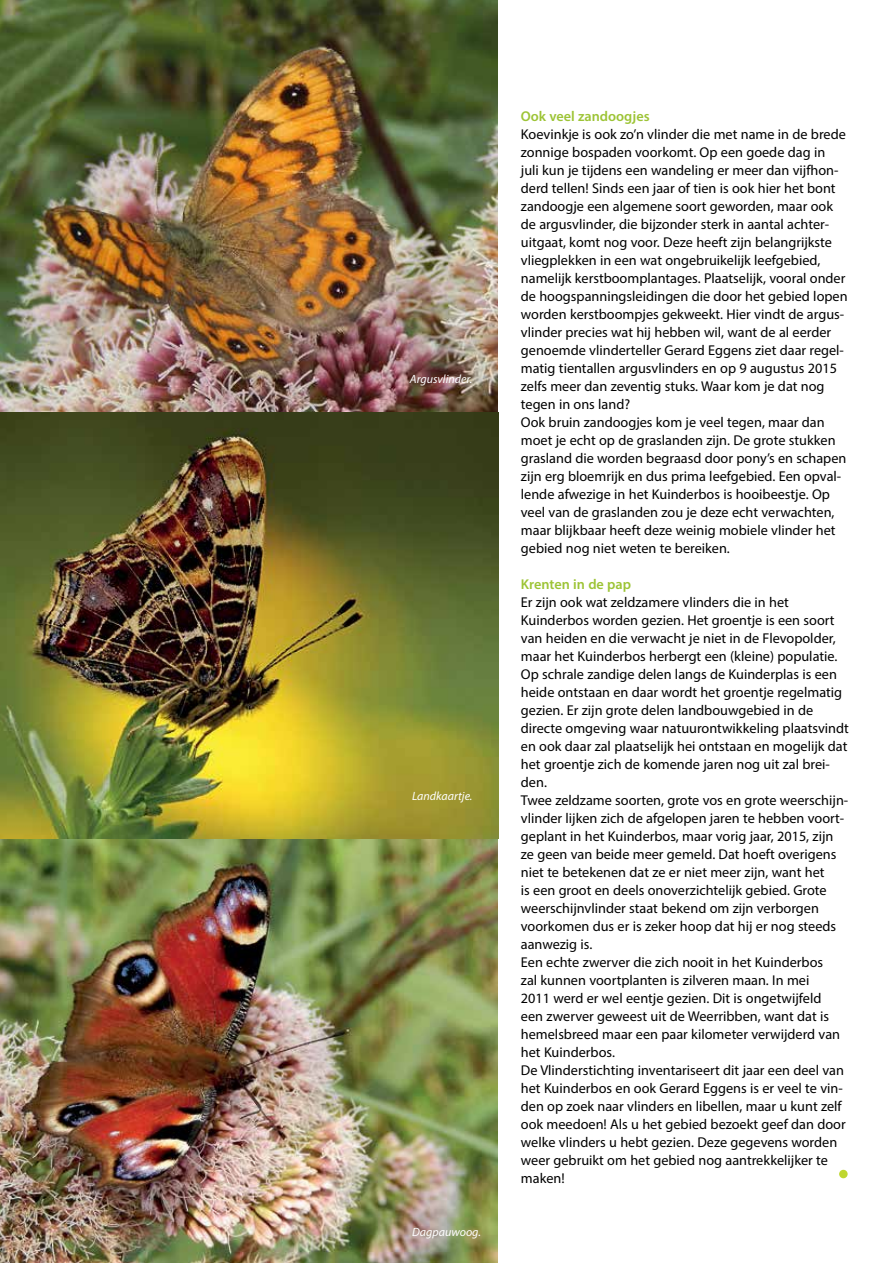
<style>
.page{position:relative;width:893px;height:1263px;background:#fff}
.page>*{position:absolute;margin:0;border:0;box-sizing:border-box;transform-origin:0 0}
.t1{font:14.25px/18px "Myriad Pro";color:#000}
.t2{font:600 14.25px "Myriad Pro";color:#9dc436}
.t3{font:italic 12px "Myriad Pro";color:#fff}
</style>
<div class="page">
<img style="left:0;top:0;width:498px;height:1263px">
<div style="left:839px;top:1170px;width:9px;height:8px;background:#bfd730;border-radius:50%"></div>
<p class="t3" style="left:410px;top:371px;width:64px">Argusvlinder.</p>
<p class="t3" style="left:412px;top:788px;width:62px">Landkaartje.</p>
<p class="t3" style="left:412px;top:1225px;width:70px">Dagpauwoog.</p>
<p class="t2" style="left:521px;top:107px;width:130px">Ook veel zandoogjes</p>
<p class="t1" style="left:521px;top:125px;width:328px">Koevinkje is ook zo’n vlinder die met name in de brede zonnige bospaden voorkomt. Op een goede dag in<br>juli kun je tijdens een wandeling er meer dan vijfhon&shy;derd tellen! Sinds een jaar of tien is ook hier het bont zandoogje een algemene soort geworden, maar ook de argusvlinder, die bijzonder sterk in aantal achter&shy;uitgaat, komt nog voor. Deze heeft zijn belangrijkste vliegplekken in een wat ongebruikelijk leefgebied, namelijk kerstboomplantages. Plaatselijk, vooral onder de hoogspanningsleidingen die door het gebied lopen worden kerstboompjes gekweekt. Hier vindt de argus&shy;vlinder precies wat hij hebben wil, want de al eerder genoemde vlinderteller Gerard Eggens ziet daar regel&shy;matig tientallen argusvlinders en op 9 augustus 2015 zelfs meer dan zeventig stuks. Waar kom je dat nog tegen in ons land?<br>Ook bruin zandoogjes kom je veel tegen, maar dan moet je echt op de graslanden zijn. De grote stukken grasland die worden begraasd door pony’s en schapen zijn erg bloemrijk en dus prima leefgebied. Een opval&shy;lende afwezige in het Kuinderbos is hooibeestje. Op veel van de graslanden zou je deze echt verwachten, maar blijkbaar heeft deze weinig mobiele vlinder het gebied nog niet weten te bereiken.</p>
<p class="t2" style="left:521px;top:575px;width:112px">Krenten in de pap</p>
<p class="t1" style="left:521px;top:593px;width:330px">Er zijn ook wat zeldzamere vlinders die in het Kuinderbos worden gezien. Het groentje is een soort van heiden en die verwacht je niet in de Flevopolder, maar het Kuinderbos herbergt een (kleine) populatie.<br>Op schrale zandige delen langs de Kuinderplas is een heide ontstaan en daar wordt het groentje regelmatig gezien. Er zijn grote delen landbouwgebied in de directe omgeving waar natuurontwikkeling plaatsvindt en ook daar zal plaatselijk hei ontstaan en mogelijk dat het groentje zich de komende jaren nog uit zal brei&shy;den.<br>Twee zeldzame soorten, grote vos en grote weerschijn&shy;vlinder lijken zich de afgelopen jaren te hebben voort&shy;geplant in het Kuinderbos, maar vorig jaar, 2015, zijn ze geen van beide meer gemeld. Dat hoeft overigens niet te betekenen dat ze er niet meer zijn, want het<br>is een groot en deels onoverzichtelijk gebied. Grote weerschijnvlinder staat bekend om zijn verborgen voorkomen dus er is zeker hoop dat hij er nog steeds aanwezig is.<br>Een echte zwerver die zich nooit in het Kuinderbos<br>zal kunnen voortplanten is zilveren maan. In mei<br>2011 werd er wel eentje gezien. Dit is ongetwijfeld<br>een zwerver geweest uit de Weerribben, want dat is hemelsbreed maar een paar kilometer verwijderd van het Kuinderbos.<br>De Vlinderstichting inventariseert dit jaar een deel van het Kuinderbos en ook Gerard Eggens is er veel te vin&shy;den op zoek naar vlinders en libellen, maar u kunt zelf ook meedoen! Als u het gebied bezoekt geef dan door welke vlinders u hebt gezien. Deze gegevens worden weer gebruikt om het gebied nog aantrekkelijker te maken!</p>
</div>
